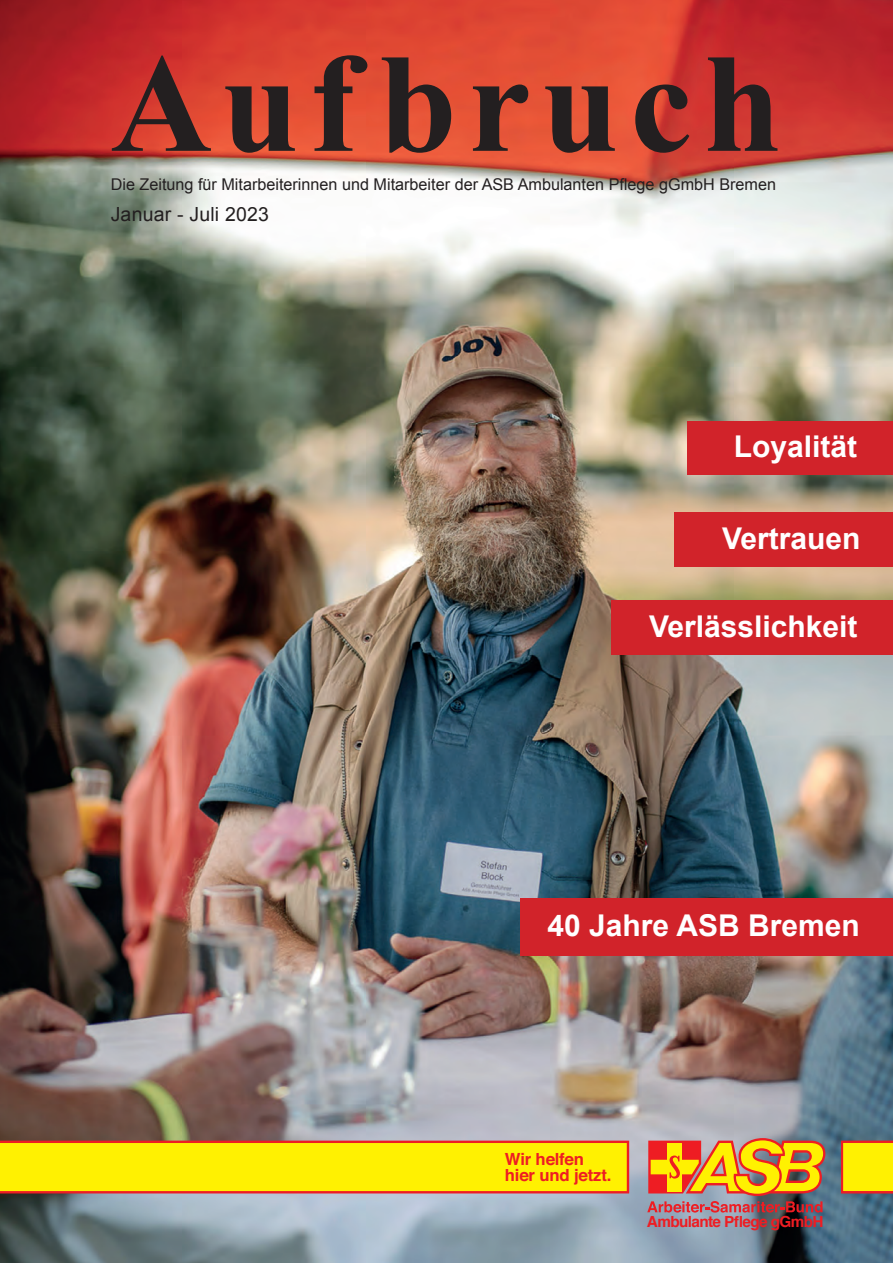
<style>
.page{position:relative;width:893px;height:1263px;background:#fff}
.page>*{position:absolute;margin:0;border:0;box-sizing:border-box;transform-origin:0 0}
.t1{font:700 141px "Times New Roman";letter-spacing:.075em;color:#231f20}
.t2{font:700 30px "Arial";color:#fff}
.t3{font:19.5px "Arial";letter-spacing:.01em;color:#231f20}
.t4{font:700 16.8px/16.8px "Helvetica";letter-spacing:-.01em;color:#ee1d23}
.t5{font:16.2px "Arial";color:#231f20}
.t6{font:700 15.3px "Helvetica";letter-spacing:-.04em;color:#ee1d23}
</style>
<div class="page">
<img style="left:0;top:0;width:893px;height:1263px">
<svg style="left:647px;top:1138px;width:178px;height:74px;background:#ce8e40"></svg>
<svg style="left:0;top:1140px;width:629px;height:53px;background:#fcdd05"></svg>
<svg style="left:841px;top:1140px;width:52px;height:53px;background:#fad606"></svg>
<div style="left:521px;top:898px;width:372px;height:58px;background:#d1232a"></div>
<div style="left:687px;top:421px;width:206px;height:54px;background:#d1232a"></div>
<div style="left:674px;top:512px;width:219px;height:54px;background:#d1232a"></div>
<div style="left:611px;top:600px;width:282px;height:55px;background:#d1232a"></div>
<h1 class="t1" style="left:111px;top:6px;width:672px">Auf bruch</h1>
<p class="t5" style="left:111px;top:174px;width:667px">Die Zeitung für Mitarbeiterinnen und Mitarbeiter der ASB Ambulanten Pflege gGmbH Bremen</p>
<p class="t3" style="left:111px;top:201px;width:160px">Januar - Juli 2023</p>
<h2 class="t2" style="left:734px;top:426px;width:125px">Loyalität</h2>
<h2 class="t2" style="left:722px;top:519px;width:140px">Vertrauen</h2>
<h2 class="t2" style="left:649px;top:607px;width:210px">Verlässlichkeit</h2>
<h2 class="t2" style="left:547px;top:906px;width:314px">40 Jahre ASB Bremen</h2>
<p class="t4" style="left:505px;top:1150px;width:108px">Wir helfen hier und jetzt.</p>
<p class="t6" style="left:647px;top:1209px;width:178px">Ambulante Pflege gGmbH</p>
</div>
